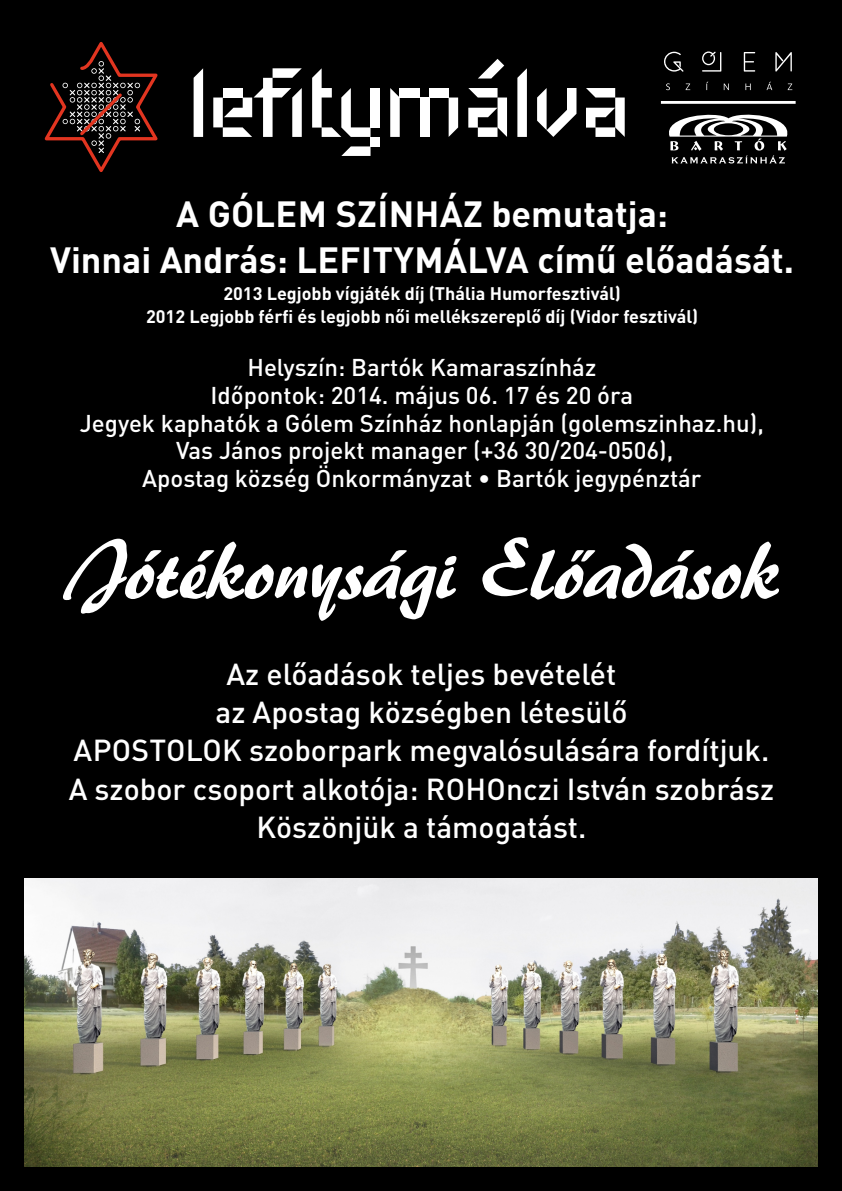
<style>
.page{position:relative;width:842px;height:1191px;background:#fff}
.page>*{position:absolute;margin:0;border:0;box-sizing:border-box;transform-origin:0 0}
.t1{font:80px "H Brush 445 BT";letter-spacing:-.035em;color:#fff}
.t2{font:700 36px/46px "DIN Pro";color:#fff;text-align:center}
.t3{font:500 30px/38.3px "DIN Pro";color:#fff;text-align:center}
.t4{font:500 24px/27.6px "DIN Pro";color:#fff;text-align:center}
.t5{font:700 18px/23px "DIN Pro";color:#fff;text-align:center}
</style>
<div class="page">
<div style="left:0;top:0;width:842px;height:1190px;background:#000"></div>
<img style="left:24px;top:878px;width:794px;height:288px">
<svg style="left:44px;top:42px;width:114px;height:130px"></svg>
<svg style="left:194px;top:68px;width:9px;height:69px"></svg>
<div style="left:400px;top:88px;width:20px;height:9px;background:#fff"></div>
<div style="left:429px;top:88px;width:20px;height:9px;background:#fff"></div>
<div style="left:213px;top:97px;width:10px;height:30px;background:#fff"></div>
<svg style="left:223px;top:68px;width:79px;height:69px"></svg>
<svg style="left:390px;top:88px;width:10px;height:49px"></svg>
<div style="left:420px;top:97px;width:9px;height:40px;background:#fff"></div>
<svg style="left:449px;top:97px;width:9px;height:40px"></svg>
<svg style="left:586px;top:88px;width:39px;height:49px"></svg>
<svg style="left:517px;top:68px;width:10px;height:69px"></svg>
<svg style="left:468px;top:88px;width:39px;height:49px"></svg>
<svg style="left:478px;top:59px;width:26px;height:19px"></svg>
<svg style="left:537px;top:88px;width:39px;height:49px"></svg>
<div style="left:370px;top:137px;width:10px;height:9px;background:#fff"></div>
<svg style="left:341px;top:146px;width:29px;height:10px"></svg>
<svg style="left:312px;top:68px;width:58px;height:69px"></svg>
<div style="left:370px;top:88px;width:10px;height:39px;background:#fff"></div>
<svg style="left:664px;top:51px;width:128px;height:39px"></svg>
<svg style="left:669px;top:114px;width:119px;height:50px"></svg>
<hr style="left:661px;top:101px;width:135px;height:3px;background:#fff">
<h2 class="t2" style="left:50px;top:194px;width:746px">A GÓLEM SZÍNHÁZ bemutatja:<br>Vinnai András: LEFITYMÁLVA című előadását.</h2>
<p class="t5" style="left:146px;top:284px;width:554px">2013 Legjobb vígjáték díj (Thália Humorfesztivál)<br>2012 Legjobb férfi és legjobb női mellékszereplő díj (Vidor fesztivál)</p>
<p class="t4" style="left:80px;top:356px;width:686px">Helyszín: Bartók Kamaraszínház<br>Időpontok: 2014. május 06. 17 és 20 óra<br>Jegyek kaphatók a Gólem Színház honlapján (golemszinhaz.hu), Vas János projekt manager (+36 30/204-0506),<br>Apostag község Önkormányzat • Bartók jegypénztár</p>
<h1 class="t1" style="left:70px;top:536px;width:715px">Jótékonysági Előadások</h1>
<p class="t3" style="left:69px;top:657px;width:707px">Az előadások teljes bevételét<br>az Apostag községben létesülő<br>APOSTOLOK szoborpark megvalósulására fordítjuk.<br>A szobor csoport alkotója: ROHOnczi István szobrász Köszönjük a támogatást.</p>
</div>
